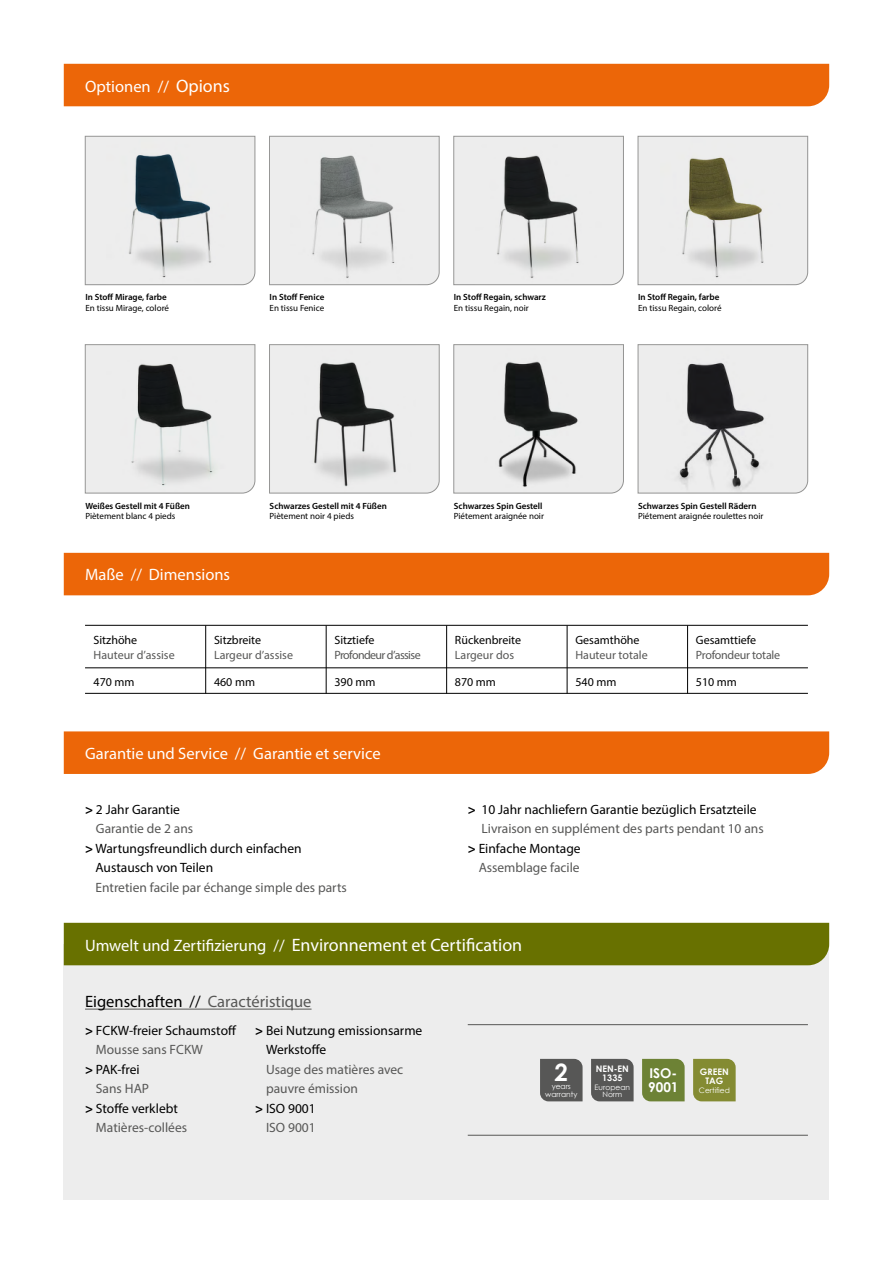
<style>
.page{position:relative;width:893px;height:1263px;background:#fff}
.page>*{position:absolute;margin:0;border:0;box-sizing:border-box;transform-origin:0 0}
.t1{font:700 24px "Century Gothic";color:#fff}
.t2{font:18px "Myriad Pro";color:#fff}
.t3{font:16.5px "Myriad Pro";color:#fff}
.t4{font:16.5px "Myriad Pro";color:#000}
.t5{font:13.5px/19.5px "Myriad Pro";color:#000}
.t6{font:13.5px "Myriad Pro";color:#575756}
.t7{font:700 13.5px/13.5px "Century Gothic";color:#fff}
.t8{font:12px "Myriad Pro";color:#000}
.t9{font:12px "Myriad Pro";color:#575756}
.t10{font:12px "Myriad Pro";letter-spacing:-.05em;color:#575756}
.t11{font:12px "Myriad Pro";letter-spacing:-.02em;color:#575756}
.t12{font:600 9px "Myriad Pro";color:#000}
.t13{font:9px "Myriad Pro";color:#000}
.t14{font:700 9px/9px "Century Gothic";color:#fff;text-align:center}
.t15{font:7.5px/7.5px "Century Gothic";color:#fff;text-align:center}
.s1{font-size:18px}
.s2{font-weight:700}
.s3{font-size:16.5px}
.s4{color:#575756}
</style>
<div class="page">
<div style="left:64px;top:944px;width:765px;height:255px;background:#ededed"></div>
<div style="left:64px;top:553px;width:765px;height:42px;background:#ec6608"></div>
<div style="left:64px;top:731px;width:765px;height:43px;background:#ec6608"></div>
<div style="left:64px;top:923px;width:765px;height:42px;background:#687100"></div>
<div style="left:64px;top:64px;width:765px;height:42px;background:#ec6608"></div>
<hr style="left:85px;top:693px;width:723px;height:1px;background:#000">
<hr style="left:85px;top:1009px;width:227px;height:1px;background:#575756">
<hr style="left:205px;top:625px;width:1px;height:68px;background:#000">
<hr style="left:326px;top:625px;width:1px;height:68px;background:#000">
<hr style="left:446px;top:625px;width:1px;height:68px;background:#000">
<hr style="left:567px;top:625px;width:1px;height:68px;background:#000">
<hr style="left:687px;top:625px;width:1px;height:68px;background:#000">
<hr style="left:85px;top:625px;width:723px;height:1px;background:#000">
<hr style="left:85px;top:667px;width:723px;height:1px;background:#000">
<svg style="left:85px;top:136px;width:170px;height:149px"></svg>
<svg style="left:85px;top:344px;width:170px;height:149px"></svg>
<svg style="left:269px;top:136px;width:171px;height:149px"></svg>
<svg style="left:269px;top:344px;width:171px;height:149px"></svg>
<svg style="left:453px;top:136px;width:171px;height:149px"></svg>
<svg style="left:453px;top:344px;width:171px;height:149px"></svg>
<svg style="left:638px;top:136px;width:170px;height:149px"></svg>
<svg style="left:638px;top:344px;width:170px;height:149px"></svg>
<hr style="left:468px;top:1135px;width:340px;height:1px;background:#575756">
<hr style="left:468px;top:1024px;width:340px;height:1px;background:#575756">
<div style="left:693px;top:1059px;width:43px;height:42px;background:#848b32"></div>
<div style="left:642px;top:1059px;width:43px;height:42px;background:#6d8235"></div>
<div style="left:591px;top:1059px;width:43px;height:42px;background:#575756"></div>
<div style="left:540px;top:1059px;width:43px;height:42px;background:#575756"></div>
<p class="t3" style="left:85px;top:76px;width:146px">Optionen // <span class="s1">Opions</span></p>
<p class="t12" style="left:85px;top:291px;width:83px">In Stoff Mirage, farbe</p>
<p class="t13" style="left:85px;top:302px;width:85px">En tissu Mirage, coloré</p>
<p class="t12" style="left:270px;top:291px;width:56px">In Stoff Fenice</p>
<p class="t13" style="left:270px;top:302px;width:56px">En tissu Fenice</p>
<p class="t12" style="left:454px;top:291px;width:94px">In Stoff Regain, schwarz</p>
<p class="t13" style="left:454px;top:302px;width:77px">En tissu Regain, noir</p>
<p class="t12" style="left:638px;top:291px;width:83px">In Stoff Regain, farbe</p>
<p class="t13" style="left:638px;top:302px;width:85px">En tissu Regain, coloré</p>
<p class="t12" style="left:85px;top:500px;width:106px">Weißes Gestell mit 4 Füßen</p>
<p class="t13" style="left:85px;top:511px;width:91px">Piètement blanc 4 pieds</p>
<p class="t12" style="left:270px;top:500px;width:119px">Schwarzes Gestell mit 4 Füßen</p>
<p class="t13" style="left:270px;top:511px;width:86px">Piètement noir 4 pieds</p>
<p class="t12" style="left:454px;top:500px;width:90px">Schwarzes Spin Gestell</p>
<p class="t13" style="left:454px;top:511px;width:92px">Piétement araignée noir</p>
<p class="t12" style="left:638px;top:500px;width:120px">Schwarzes Spin Gestell Rädern</p>
<p class="t13" style="left:638px;top:511px;width:127px">Piétement araignée roulettes noir</p>
<p class="t3" style="left:85px;top:564px;width:147px">Maße // Dimensions</p>
<p class="t8" style="left:94px;top:633px;width:45px">Sitzhöhe</p>
<p class="t9" style="left:94px;top:647px;width:83px">Hauteur d’assise</p>
<p class="t8" style="left:214px;top:633px;width:49px">Sitzbreite</p>
<p class="t9" style="left:214px;top:647px;width:81px">Largeur d’assise</p>
<p class="t8" style="left:334px;top:633px;width:41px">Sitztiefe</p>
<p class="t10" style="left:334px;top:647px;width:88px">Profondeur d’assise</p>
<p class="t8" style="left:455px;top:633px;width:68px">Rückenbreite</p>
<p class="t9" style="left:455px;top:647px;width:61px">Largeur dos</p>
<p class="t8" style="left:575px;top:633px;width:66px">Gesamthöhe</p>
<p class="t9" style="left:575px;top:647px;width:74px">Hauteur totale</p>
<p class="t8" style="left:696px;top:633px;width:62px">Gesamttiefe</p>
<p class="t11" style="left:696px;top:647px;width:86px">Profondeur totale</p>
<p class="t8" style="left:94px;top:674px;width:43px">470 mm</p>
<p class="t8" style="left:214px;top:674px;width:43px">460 mm</p>
<p class="t8" style="left:334px;top:674px;width:43px">390 mm</p>
<p class="t8" style="left:455px;top:674px;width:43px">870 mm</p>
<p class="t8" style="left:575px;top:674px;width:43px">540 mm</p>
<p class="t8" style="left:696px;top:674px;width:43px">510 mm</p>
<p class="t3" style="left:85px;top:743px;width:297px">Garantie und Service // Garantie et service</p>
<p class="t5" style="left:85px;top:799px;width:96px"><span class="s2">&gt;</span> 2 Jahr Garantie</p>
<p class="t6" style="left:96px;top:820px;width:99px">Garantie de 2 ans</p>
<p class="t5" style="left:85px;top:838px;width:218px"><span class="s2">&gt;</span> Wartungsfreundlich durch einfachen</p>
<p class="t5" style="left:95px;top:858px;width:119px">Austausch von Teilen</p>
<p class="t6" style="left:95px;top:879px;width:253px">Entretien facile par échange simple des parts</p>
<p class="t5" style="left:468px;top:799px;width:290px"><span class="s2">&gt;</span> 10 Jahr nachliefern Garantie bezüglich Ersatzteile</p>
<p class="t6" style="left:481px;top:820px;width:284px">Livraison en supplément des parts pendant 10 ans</p>
<p class="t5" style="left:468px;top:838px;width:114px"><span class="s2">&gt;</span> Einfache Montage</p>
<p class="t6" style="left:479px;top:859px;width:103px">Assemblage facile</p>
<h2 class="t2" style="left:85px;top:934px;width:439px"><span class="s3">Umwelt und Zertifizierung //</span> Environnement et Certification</h2>
<p class="t4" style="left:85px;top:992px;width:228px">Eigenschaften // <span class="s4">Caractéristique</span></p>
<p class="t5" style="left:85px;top:1020px;width:153px"><span class="s2">&gt;</span> FCKW-freier Schaumstoff</p>
<p class="t6" style="left:96px;top:1041px;width:108px">Mousse sans FCKW</p>
<p class="t5" style="left:85px;top:1059px;width:56px"><span class="s2">&gt;</span> PAK-frei</p>
<p class="t6" style="left:96px;top:1080px;width:55px">Sans HAP</p>
<p class="t5" style="left:85px;top:1098px;width:94px"><span class="s2">&gt;</span> Stoffe verklebt</p>
<p class="t6" style="left:96px;top:1119px;width:93px">Matières-collées</p>
<p class="t5" style="left:266px;top:1020px;width:158px;text-indent:-11px"><span class="s2">&gt;</span> Bei Nutzung emissionsarme<br>Werkstoffe</p>
<p class="t6" style="left:266px;top:1061px;width:139px">Usage des matières avec</p>
<p class="t6" style="left:266px;top:1080px;width:93px">pauvre émission</p>
<p class="t5" style="left:255px;top:1098px;width:62px"><span class="s2">&gt;</span> ISO 9001</p>
<p class="t6" style="left:266px;top:1119px;width:51px">ISO 9001</p>
<h1 class="t1" style="left:555px;top:1057px;width:15px">2</h1>
<p class="t15" style="left:545px;top:1083px;width:34px">years warranty</p>
<p class="t14" style="left:596px;top:1063px;width:35px">NEN-EN<br>1335</p>
<p class="t15" style="left:595px;top:1083px;width:37px">European<br>Norm</p>
<p class="t7" style="left:648px;top:1066px;width:32px">ISO-<br>9001</p>
<p class="t14" style="left:700px;top:1067px;width:30px">GREEN<br>TAG</p>
<p class="t15" style="left:699px;top:1087px;width:32px">Certified</p>
</div>
